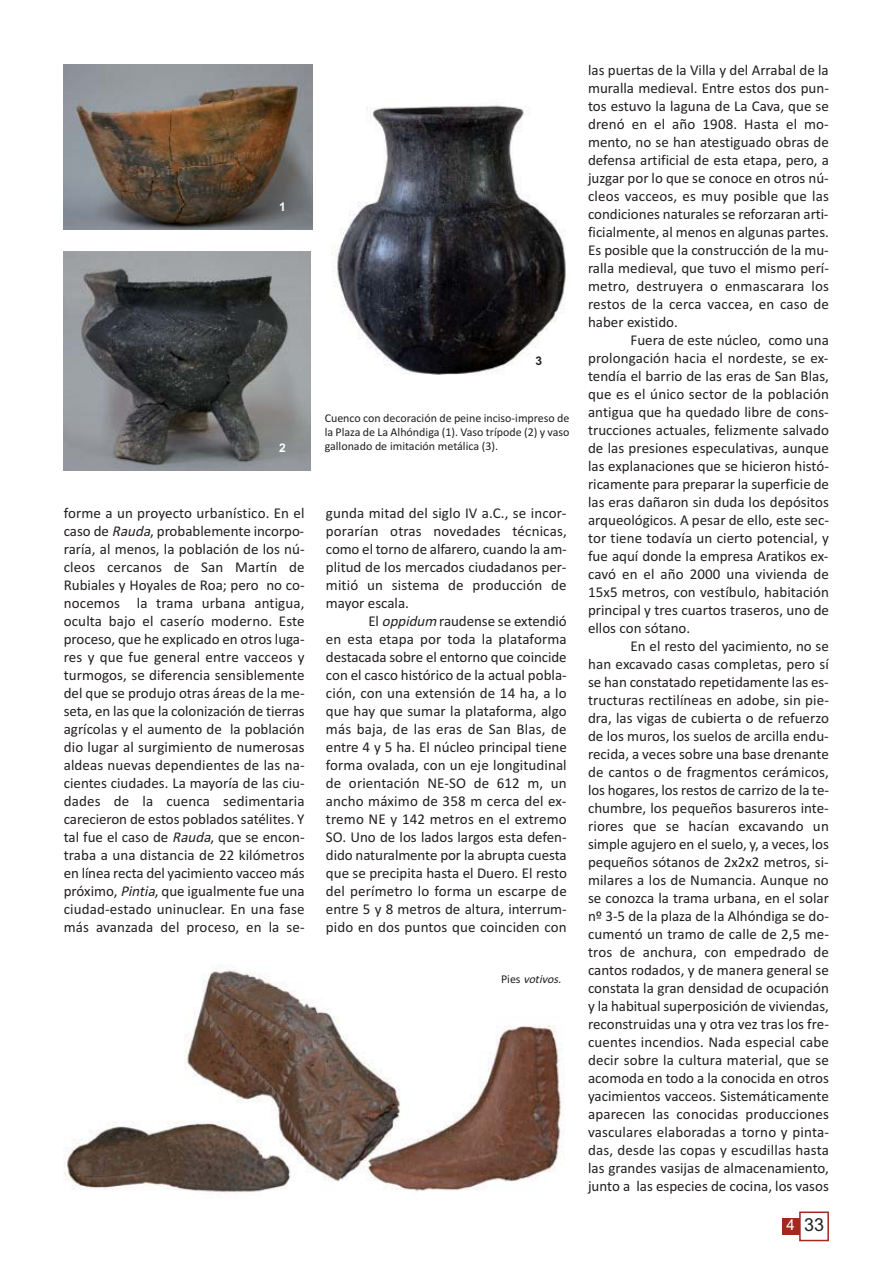
<style>
.page{position:relative;width:893px;height:1263px;background:#fff}
.page>*{position:absolute;margin:0;border:0;box-sizing:border-box;transform-origin:0 0}
.t1{font:18px "Arial";color:#231f20}
.t2{font:15px/18px "Calibri";color:#231f20;text-align:justify}
.t3{font:12px/14.4px "Calibri";color:#231f20;text-align:justify}
.t4{font:italic 12px "Calibri";color:#231f20}
.t5{font:700 12px "Arial";color:#fff}
.t6{font:700 12px "Arial";color:#231f20}
.s1{font-style:italic}
.s2{font-style:normal}
.s3{font-size:15px;color:#fff}
</style>
<div class="page">
<div style="left:799px;top:1212px;width:30px;height:29px;border:2px solid #a12a1d"></div>
<div style="left:782px;top:1218px;width:17px;height:17px;background:#a12a1d"></div>
<img style="left:64px;top:64px;width:249px;height:166px">
<img style="left:331px;top:105px;width:235px;height:270px">
<img style="left:64px;top:965px;width:500px;height:228px">
<img style="left:64px;top:251px;width:246px;height:220px">
<p class="t5" style="left:279px;top:200px;width:8px">1</p>
<p class="t5" style="left:279px;top:441px;width:8px">2</p>
<p class="t6" style="left:536px;top:354px;width:8px">3</p>
<p class="t3" style="left:325px;top:411px;width:246px">Cuenco con decoración de peine inciso-impreso de la Plaza de La Alhóndiga (1). Vaso trípode (2) y vaso gallonado de imitación metálica (3).</p>
<p class="t2" style="left:64px;top:505px;width:242px">forme a un proyecto urbanístico. En el caso de <span class="s1">Rauda</span>, probablemente incorpo&shy;raría, al menos, la población de los nú&shy;cleos cercanos de San Martín de Rubiales y Hoyales de Roa; pero no co&shy;nocemos la trama urbana antigua, oculta bajo el caserío moderno. Este proceso, que he explicado en otros luga&shy;res y que fue general entre vacceos y turmogos, se diferencia sensiblemente del que se produjo otras áreas de la me&shy;seta, en las que la colonización de tierras agrícolas y el aumento de la población dio lugar al surgimiento de numerosas aldeas nuevas dependientes de las na&shy;cientes ciudades. La mayoría de las ciu&shy;dades de la cuenca sedimentaria carecieron de estos poblados satélites. Y tal fue el caso de <span class="s1">Rauda</span>, que se encon&shy;traba a una distancia de 22 kilómetros en línea recta del yacimiento vacceo más próximo, <span class="s1">Pintia</span>, que igualmente fue una ciudad-estado uninuclear. En una fase más avanzada del proceso, en la se-</p>
<p class="t2" style="left:326px;top:505px;width:242px">gunda mitad del siglo IV a.C., se incor-</p>
<p class="t2" style="left:326px;top:523px;width:242px">porarían otras novedades técnicas,</p>
<p class="t2" style="left:326px;top:541px;width:242px">como el torno de alfarero, cuando la am-</p>
<p class="t2" style="left:326px;top:559px;width:242px">plitud de los mercados ciudadanos per-</p>
<p class="t2" style="left:326px;top:577px;width:242px">mitió un sistema de producción de</p>
<p class="t2" style="left:326px;top:595px;width:85px">mayor escala.</p>
<p class="t2" style="left:368px;top:613px;width:200px">El <span class="s1">oppidum</span>raudense se extendió</p>
<p class="t2" style="left:326px;top:631px;width:242px">en esta etapa por toda la plataforma</p>
<p class="t2" style="left:326px;top:649px;width:242px">destacada sobre el entorno que coincide</p>
<p class="t2" style="left:326px;top:667px;width:242px">con el casco histórico de la actual pobla-</p>
<p class="t2" style="left:326px;top:685px;width:242px">ción, con una extensión de 14 ha, a lo</p>
<p class="t2" style="left:326px;top:703px;width:242px">que hay que sumar la plataforma, algo</p>
<p class="t2" style="left:326px;top:721px;width:242px">más baja, de las eras de San Blas, de</p>
<p class="t2" style="left:326px;top:739px;width:242px">entre 4 y 5 ha. El núcleo principal tiene</p>
<p class="t2" style="left:326px;top:757px;width:242px">forma ovalada, con un eje longitudinal</p>
<p class="t2" style="left:326px;top:775px;width:242px">de orientación NE-SO de 612 m, un</p>
<p class="t2" style="left:326px;top:793px;width:242px">ancho máximo de 358 m cerca del ex-</p>
<p class="t2" style="left:326px;top:811px;width:242px">tremo NE y 142 metros en el extremo</p>
<p class="t2" style="left:326px;top:829px;width:242px">SO. Uno de los lados largos esta defen-</p>
<p class="t2" style="left:326px;top:847px;width:242px">dido naturalmente por la abrupta cuesta</p>
<p class="t2" style="left:326px;top:865px;width:243px">que se precipita hasta el Duero. El resto</p>
<p class="t2" style="left:326px;top:883px;width:242px">del perímetro lo forma un escarpe de</p>
<p class="t2" style="left:326px;top:901px;width:242px">entre 5 y 8 metros de altura, interrum-</p>
<p class="t2" style="left:326px;top:919px;width:242px">pido en dos puntos que coinciden con</p>
<p class="t4" style="left:501px;top:975px;width:64px"><span class="s2">P i e s</span> votivos.</p>
<p class="t2" style="left:588px;top:62px;width:242px">las puertas de la Villa y del Arrabal de la</p>
<p class="t2" style="left:588px;top:80px;width:242px">muralla medieval. Entre estos dos pun-</p>
<p class="t2" style="left:588px;top:98px;width:242px">tos estuvo la laguna de La Cava, que se</p>
<p class="t2" style="left:588px;top:116px;width:242px">drenó en el año 1908. Hasta el mo-</p>
<p class="t2" style="left:588px;top:134px;width:242px">mento, no se han atestiguado obras de</p>
<p class="t2" style="left:588px;top:152px;width:242px">defensa artificial de esta etapa, pero, a</p>
<p class="t2" style="left:588px;top:170px;width:242px">juzgar por lo que se conoce en otros nú-</p>
<p class="t2" style="left:588px;top:188px;width:242px">cleos vacceos, es muy posible que las</p>
<p class="t2" style="left:588px;top:206px;width:242px">condiciones naturales se reforzaran arti-</p>
<p class="t2" style="left:588px;top:224px;width:242px">ficialmente, al menos en algunas partes.</p>
<p class="t2" style="left:588px;top:242px;width:242px">Es posible que la construcción de la mu-</p>
<p class="t2" style="left:588px;top:260px;width:242px">ralla medieval, que tuvo el mismo perí-</p>
<p class="t2" style="left:588px;top:278px;width:242px">metro, destruyera o enmascarara los</p>
<p class="t2" style="left:588px;top:296px;width:242px">restos de la cerca vaccea, en caso de</p>
<p class="t2" style="left:588px;top:314px;width:91px">haber existido.</p>
<p class="t2" style="left:630px;top:332px;width:200px">Fuera de este núcleo, como una</p>
<p class="t2" style="left:588px;top:350px;width:242px">prolongación hacia el nordeste, se ex-</p>
<p class="t2" style="left:588px;top:368px;width:242px">tendía el barrio de las eras de San Blas,</p>
<p class="t2" style="left:588px;top:386px;width:242px">que es el único sector de la población</p>
<p class="t2" style="left:588px;top:404px;width:242px">antigua que ha quedado libre de cons-</p>
<p class="t2" style="left:588px;top:422px;width:242px">trucciones actuales, felizmente salvado</p>
<p class="t2" style="left:588px;top:440px;width:242px">de las presiones especulativas, aunque</p>
<p class="t2" style="left:588px;top:458px;width:242px">las explanaciones que se hicieron histó-</p>
<p class="t2" style="left:588px;top:476px;width:242px">ricamente para preparar la superficie de</p>
<p class="t2" style="left:588px;top:494px;width:242px">las eras dañaron sin duda los depósitos</p>
<p class="t2" style="left:588px;top:512px;width:242px">arqueológicos. A pesar de ello, este sec-</p>
<p class="t2" style="left:588px;top:530px;width:242px">tor tiene todavía un cierto potencial, y</p>
<p class="t2" style="left:588px;top:548px;width:242px">fue aquí donde la empresa Aratikos ex-</p>
<p class="t2" style="left:588px;top:566px;width:242px">cavó en el año 2000 una vivienda de</p>
<p class="t2" style="left:588px;top:584px;width:242px">15x5 metros, con vestíbulo, habitación</p>
<p class="t2" style="left:588px;top:602px;width:243px">principal y tres cuartos traseros, uno de</p>
<p class="t2" style="left:588px;top:620px;width:104px">ellos con sótano.</p>
<p class="t2" style="left:630px;top:638px;width:200px">En el resto del yacimiento, no se</p>
<p class="t2" style="left:588px;top:656px;width:242px">han excavado casas completas, pero sí</p>
<p class="t2" style="left:588px;top:674px;width:242px">se han constatado repetidamente las es-</p>
<p class="t2" style="left:588px;top:692px;width:242px">tructuras rectilíneas en adobe, sin pie-</p>
<p class="t2" style="left:588px;top:710px;width:242px">dra, las vigas de cubierta o de refuerzo</p>
<p class="t2" style="left:588px;top:728px;width:242px">de los muros, los suelos de arcilla endu-</p>
<p class="t2" style="left:588px;top:746px;width:242px">recida, a veces sobre una base drenante</p>
<p class="t2" style="left:588px;top:764px;width:242px">de cantos o de fragmentos cerámicos,</p>
<p class="t2" style="left:588px;top:782px;width:242px">los hogares, los restos de carrizo de la te-</p>
<p class="t2" style="left:588px;top:800px;width:242px">chumbre, los pequeños basureros inte-</p>
<p class="t2" style="left:588px;top:818px;width:242px">riores que se hacían excavando un</p>
<p class="t2" style="left:588px;top:836px;width:242px">simple agujero en el suelo, y, a veces, los</p>
<p class="t2" style="left:588px;top:854px;width:242px">pequeños sótanos de 2x2x2 metros, si-</p>
<p class="t2" style="left:588px;top:872px;width:242px">milares a los de Numancia. Aunque no</p>
<p class="t2" style="left:588px;top:890px;width:242px">se conozca la trama urbana, en el solar</p>
<p class="t2" style="left:588px;top:908px;width:242px">nº 3-5 de la plaza de la Alhóndiga se do-</p>
<p class="t2" style="left:588px;top:926px;width:242px">cumentó un tramo de calle de 2,5 me-</p>
<p class="t2" style="left:588px;top:944px;width:242px">tros de anchura, con empedrado de</p>
<p class="t2" style="left:588px;top:962px;width:242px">cantos rodados, y de manera general se</p>
<p class="t2" style="left:588px;top:980px;width:242px">constata la gran densidad de ocupación</p>
<p class="t2" style="left:588px;top:998px;width:242px">y la habitual superposición de viviendas,</p>
<p class="t2" style="left:588px;top:1016px;width:242px">reconstruidas una y otra vez tras los fre-</p>
<p class="t2" style="left:588px;top:1034px;width:242px">cuentes incendios. Nada especial cabe</p>
<p class="t2" style="left:588px;top:1052px;width:242px">decir sobre la cultura material, que se</p>
<p class="t2" style="left:588px;top:1070px;width:242px">acomoda en todo a la conocida en otros</p>
<p class="t2" style="left:588px;top:1088px;width:242px">yacimientos vacceos. Sistemáticamente</p>
<p class="t2" style="left:588px;top:1106px;width:242px">aparecen las conocidas producciones</p>
<p class="t2" style="left:588px;top:1124px;width:242px">vasculares elaboradas a torno y pinta-</p>
<p class="t2" style="left:588px;top:1142px;width:242px">das, desde las copas y escudillas hasta</p>
<p class="t2" style="left:588px;top:1160px;width:242px">las grandes vasijas de almacenamiento,</p>
<p class="t2" style="left:588px;top:1178px;width:242px">junto a las especies de cocina, los vasos</p>
<p class="t1" style="left:786px;top:1214px;width:39px"><span class="s3">4</span> 33</p>
</div>
